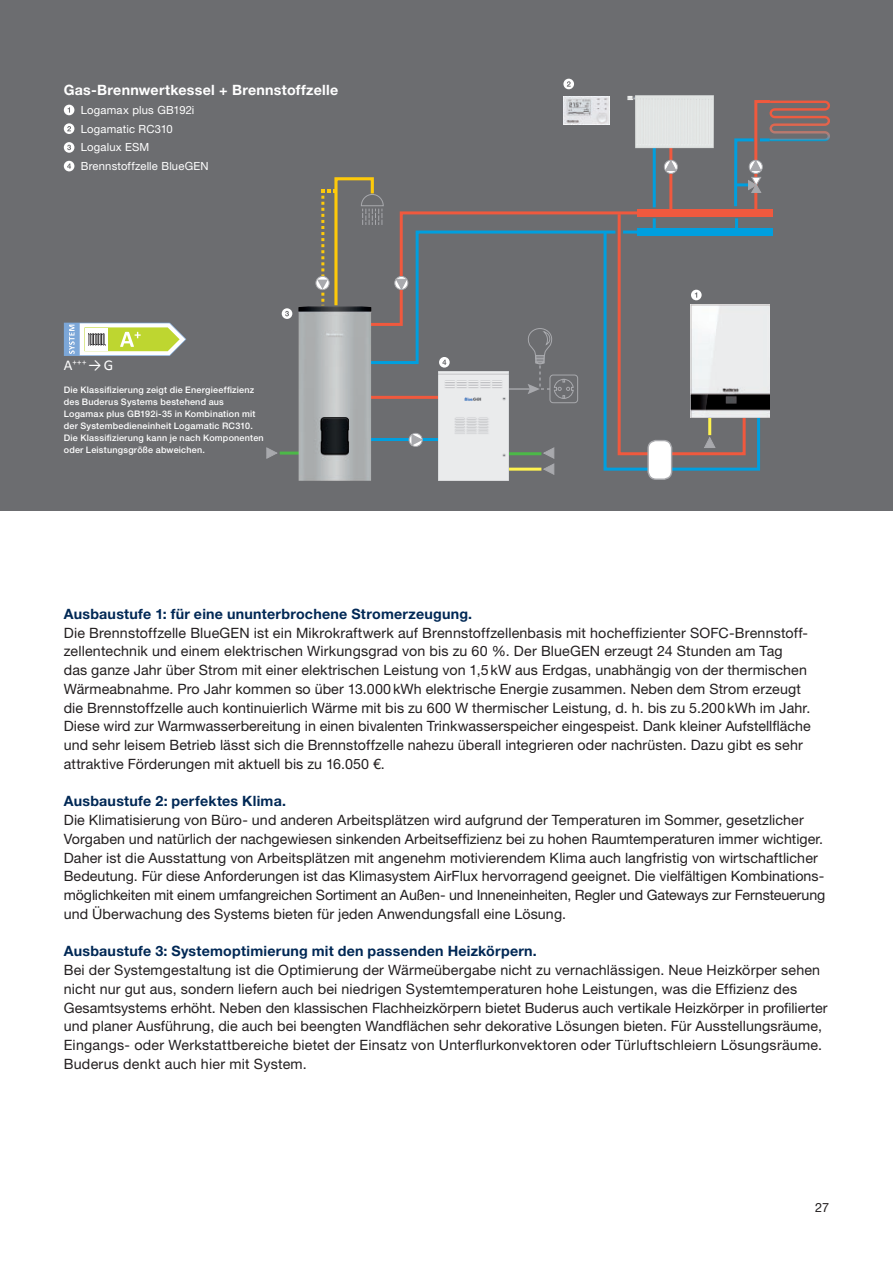
<style>
.page{position:relative;width:893px;height:1263px;background:#fff}
.page>*{position:absolute;margin:0;border:0;box-sizing:border-box;transform-origin:0 0}
.t1{font:15px "Calibri";color:#fff}
.t2{font:14.25px/18.8px "Helvetica Neue LT Pro";letter-spacing:.005em;color:#231f20}
.t3{font:700 14.25px "Helvetica Neue LT Pro";letter-spacing:.015em;color:#002855}
.t4{font:700 14.25px "Helvetica Neue LT Pro";letter-spacing:.02em;color:#fff}
.t5{font:12.75px "Helvetica Neue LT Pro";color:#231f20}
.t6{font:11.25px/18.8px "Helvetica Neue LT Pro";letter-spacing:.015em;color:#fff}
.t7{font:500 9px/12px "Helvetica Neue LT Pro";letter-spacing:.025em;color:#fff}
</style>
<div class="page">
<div style="left:0;top:0;width:893px;height:510px;background:#6c6d70"></div>
<hr style="left:280px;top:452px;width:29px;height:3px;background:#4cb848">
<svg style="left:266px;top:447px;width:12px;height:12px"></svg>
<svg style="left:648px;top:440px;width:24px;height:39px"></svg>
<div style="left:647px;top:440px;width:25px;height:40px;border:1px solid #a8a9ad;border-radius:8px"></div>
<img style="left:627px;top:95px;width:87px;height:4px">
<img style="left:563px;top:97px;width:46px;height:2px">
<img style="left:438px;top:476px;width:71px;height:5px">
<img style="left:298px;top:306px;width:73px;height:175px">
<div style="left:315px;top:276px;width:15px;height:14px;border:1px solid #a8a9ad;border-radius:50%"></div>
<div style="left:64px;top:123px;width:10px;height:11px;background:#fff;border-radius:50%"></div>
<svg style="left:67px;top:126px;width:4px;height:5px"></svg>
<div style="left:64px;top:142px;width:10px;height:11px;background:#fff;border-radius:50%"></div>
<svg style="left:67px;top:145px;width:4px;height:5px"></svg>
<div style="left:64px;top:161px;width:10px;height:10px;background:#fff;border-radius:50%"></div>
<svg style="left:67px;top:163px;width:4px;height:6px"></svg>
<svg style="left:64px;top:105px;width:10px;height:10px"></svg>
<div style="left:563px;top:79px;width:11px;height:10px;background:#fff;border-radius:50%"></div>
<svg style="left:567px;top:81px;width:4px;height:6px"></svg>
<div style="left:282px;top:308px;width:10px;height:11px;background:#fff;border-radius:50%"></div>
<svg style="left:285px;top:311px;width:4px;height:5px"></svg>
<svg style="left:317px;top:99px;width:513px;height:377px"></svg>
<svg style="left:64px;top:323px;width:122px;height:33px"></svg>
<p class="t4" style="left:64px;top:81px;width:276px">Gas-Brennwertkessel + Brennstoffzelle</p>
<p class="t6" style="left:81px;top:100px;width:129px">Logamax plus GB192i<br>Logamatic RC310<br>Logalux ESM<br>Brennstoffzelle BlueGEN</p>
<p class="t1" style="left:64px;top:355px;width:51px">A<sup>+++</sup> →G</p>
<p class="t7" style="left:64px;top:384px;width:201px">Die Klassifizierung zeigt die Energieeffizienz des Buderus Systems bestehend aus Logamax plus GB192i-35 in Kombination mit der Systembedieneinheit Logamatic RC310.<br>Die Klassifizierung kann je nach Komponenten oder Leistungsgröße abweichen.</p>
<p class="t3" style="left:64px;top:605px;width:410px">Ausbaustufe 1: für eine ununterbrochene Stromerzeugung.</p>
<p class="t2" style="left:64px;top:623px;width:748px">Die Brennstoffzelle BlueGEN ist ein Mikrokraftwerk auf Brennstoffzellenbasis mit hocheffizienter SOFC-Brennstoff&shy;zellentechnik und einem elektrischen Wirkungsgrad von bis zu 60 %. Der BlueGEN erzeugt 24 Stunden am Tag<br>das ganze Jahr über Strom mit einer elektrischen Leistung von 1,5kW aus Erdgas, unabhängig von der thermischen Wärmeabnahme. Pro Jahr kommen so über 13.000kWh elektrische Energie zusammen. Neben dem Strom erzeugt die Brennstoffzelle auch kontinuierlich Wärme mit bis zu 600 W thermischer Leistung, d. h. bis zu 5.200kWh im Jahr.<br>Diese wird zur Warmwasserbereitung in einen bivalenten Trinkwasserspeicher eingespeist. Dank kleiner Aufstellfläche und sehr leisem Betrieb lässt sich die Brennstoffzelle nahezu überall integrieren oder nachrüsten. Dazu gibt es sehr attraktive Förderungen mit aktuell bis zu 16.050 €.</p>
<p class="t3" style="left:64px;top:792px;width:224px">Ausbaustufe 2: perfektes Klima.</p>
<p class="t2" style="left:64px;top:810px;width:763px">Die Klimatisierung von Büro- und anderen Arbeitsplätzen wird aufgrund der Temperaturen im Sommer, gesetzlicher Vorgaben und natürlich der nachgewiesen sinkenden Arbeitseffizienz bei zu hohen Raumtemperaturen immer wichtiger.<br>Daher ist die Ausstattung von Arbeitsplätzen mit angenehm motivierendem Klima auch langfristig von wirtschaftlicher Bedeutung. Für diese Anforderungen ist das Klimasystem AirFlux hervorragend geeignet. Die vielfältigen Kombinations&shy;möglichkeiten mit einem umfangreichen Sortiment an Außen- und Inneneinheiten, Regler und Gateways zur Fernsteuerung und Überwachung des Systems bieten für jeden Anwendungsfall eine Lösung.</p>
<p class="t3" style="left:64px;top:942px;width:475px">Ausbaustufe 3: Systemoptimierung mit den passenden Heizkörpern.</p>
<p class="t2" style="left:64px;top:960px;width:765px">Bei der Systemgestaltung ist die Optimierung der Wärmeübergabe nicht zu vernachlässigen. Neue Heizkörper sehen nicht nur gut aus, sondern liefern auch bei niedrigen Systemtemperaturen hohe Leistungen, was die Effizienz des Gesamtsystems erhöht. Neben den klassischen Flachheizkörpern bietet Buderus auch vertikale Heizkörper in profilierter und planer Ausführung, die auch bei beengten Wandflächen sehr dekorative Lösungen bieten. Für Ausstellungsräume, Eingangs- oder Werkstattbereiche bietet der Einsatz von Unterflurkonvektoren oder Türluftschleiern Lösungsräume.<br>Buderus denkt auch hier mit System.</p>
<p class="t5" style="left:815px;top:1199px;width:15px">27</p>
</div>
